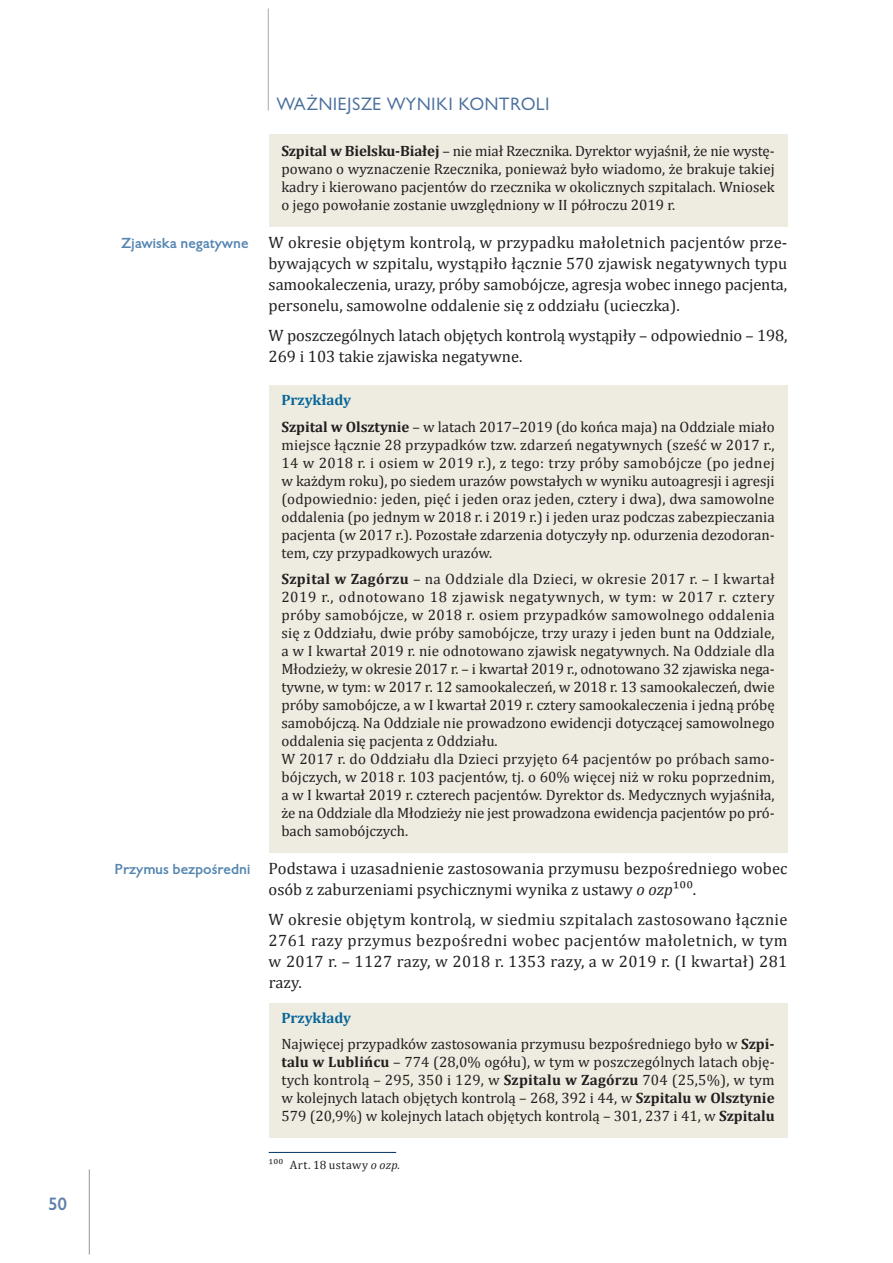
<style>
.page{position:relative;width:893px;height:1263px;background:#fff}
.page>*{position:absolute;margin:0;border:0;box-sizing:border-box;transform-origin:0 0}
.t1{font:16.5px/21px "Cambria";color:#231f20;text-align:justify}
.t2{font:16.5px "Gilead TTEFN";letter-spacing:.05em;color:#4b709d}
.t3{font:700 16.5px "Gilead TTEFN";color:#5f80a8}
.t4{font:15px/18px "Cambria";color:#231f20;text-align:justify}
.t5{font:700 13.5px "Gilead TTEFN";color:#5586b2}
.t6{font:12px "Cambria";letter-spacing:.035em;color:#231f20}
.s1{font-weight:700}
.s2{font-weight:700;color:#086699}
.s3{font-style:italic}
</style>
<div class="page">
<hr style="left:268px;top:9px;width:1px;height:102px;background:#a8a9ad">
<hr style="left:89px;top:1169px;width:1px;height:85px;background:#939598">
<div style="left:269px;top:134px;width:518px;height:92px;background:#eeece1"></div>
<div style="left:269px;top:385px;width:518px;height:41px;background:#eeece1"></div>
<div style="left:269px;top:410px;width:518px;height:164px;background:#eeece1"></div>
<div style="left:269px;top:562px;width:518px;height:200px;background:#eeece1"></div>
<div style="left:269px;top:742px;width:518px;height:110px;background:#eeece1"></div>
<div style="left:269px;top:1003px;width:518px;height:40px;background:#eeece1"></div>
<div style="left:269px;top:1027px;width:518px;height:110px;background:#eeece1"></div>
<hr style="left:269px;top:1152px;width:127px;height:1px;background:#003667">
<p class="t3" style="left:48px;top:1193px;width:20px">50</p>
<p class="t5" style="left:121px;top:234px;width:129px">Zjawiska negatywne</p>
<p class="t5" style="left:115px;top:861px;width:137px">Przymus bezpośredni</p>
<p class="t2" style="left:276px;top:93px;width:275px">WAŻNIEJSZE WYNIKI KONTROLI</p>
<p class="t4" style="left:281px;top:142px;width:495px"><span class="s1">Szpital w Bielsku-Białej</span> – nie miał Rzecznika. Dyrektor wyjaśnił, że nie wystę&shy;powano o wyznaczenie Rzecznika, ponieważ było wiadomo, że brakuje takiej kadry i kierowano pacjentów do rzecznika w okolicznych szpitalach. Wniosek o jego powołanie zostanie uwzględniony w II półroczu 2019 r.</p>
<p class="t1" style="left:269px;top:232px;width:520px">W okresie objętym kontrolą, w przypadku małoletnich pacjentów prze&shy;bywających w szpitalu, wystąpiło łącznie 570 zjawisk negatywnych typu samookaleczenia, urazy, próby samobójcze, agresja wobec innego pacjenta, personelu, samowolne oddalenie się z oddziału (ucieczka).</p>
<p class="t1" style="left:269px;top:325px;width:520px">W poszczególnych latach objętych kontrolą wystąpiły – odpowiednio – 198,<br>269 i 103 takie zjawiska negatywne.</p>
<p class="t4" style="left:281px;top:387px;width:495px;line-height:26.5px"><span class="s2">Przykłady<br></span><span class="s1">Szpital w Olsztynie</span> – w latach 2017–2019 (do końca maja) na Oddziale miało</p>
<p class="t4" style="left:281px;top:436px;width:495px">miejsce łącznie 28 przypadków tzw. zdarzeń negatywnych (sześć w 2017 r., 14 w 2018 r. i osiem w 2019 r.), z tego: trzy próby samobójcze (po jednej w każdym roku), po siedem urazów powstałych w wyniku autoagresji i agresji (odpowiednio: jeden, pięć i jeden oraz jeden, cztery i dwa), dwa samowolne oddalenia (po jednym w 2018 r. i 2019 r.) i jeden uraz podczas zabezpieczania pacjenta (w 2017 r.). Pozostałe zdarzenia dotyczyły np. odurzenia dezodoran&shy;tem, czy przypadkowych urazów.</p>
<p class="t4" style="left:281px;top:570px;width:495px;text-align:left"><span class="s1">Szpital w Zagórzu</span> – na Oddziale dla Dzieci, w okresie 2017 r. – I kwartał 2019 r., odnotowano 18 zjawisk negatywnych, w tym: w 2017 r. cztery próby samobójcze, w 2018 r. osiem przypadków samowolnego oddalenia się z Oddziału, dwie próby samobójcze, trzy urazy i jeden bunt na Oddziale, a w I kwartał 2019 r. nie odnotowano zjawisk negatywnych. Na Oddziale dla Młodzieży, w okresie 2017 r. – i kwartał 2019 r., odnotowano 32 zjawiska nega&shy;tywne, w tym: w 2017 r. 12 samookaleczeń, w 2018 r. 13 samookaleczeń, dwie próby samobójcze, a w I kwartał 2019 r. cztery samookaleczenia i jedną próbę samobójczą. Na Oddziale nie prowadzono ewidencji dotyczącej samowolnego oddalenia się pacjenta z Oddziału.<br>W 2017 r. do Oddziału dla Dzieci przyjęto 64 pacjentów po próbach samo&shy;bójczych, w 2018 r. 103 pacjentów, tj. o 60% więcej niż w roku poprzednim, a w I kwartał 2019 r. czterech pacjentów. Dyrektor ds. Medycznych wyjaśniła, że na Oddziale dla Młodzieży nie jest prowadzona ewidencja pacjentów po pró&shy;bach samobójczych.</p>
<p class="t1" style="left:269px;top:858px;width:520px">Podstawa i uzasadnienie zastosowania przymusu bezpośredniego wobec osób z zaburzeniami psychicznymi wynika z ustawy <span class="s3">o ozp</span>100.</p>
<p class="t1" style="left:269px;top:909px;width:520px">W okresie objętym kontrolą, w siedmiu szpitalach zastosowano łącznie 2761 razy przymus bezpośredni wobec pacjentów małoletnich, w tym w 2017 r. – 1127 razy, w 2018 r. 1353 razy, a w 2019 r. (I kwartał) 281 razy.</p>
<p class="t4" style="left:281px;top:1004px;width:495px;line-height:26.5px"><span class="s2">Przykłady<br></span>Najwięcej przypadków zastosowania przymusu bezpośredniego było w <span class="s1">Szpi-</span></p>
<p class="t4" style="left:281px;top:1053px;width:495px"><span class="s1">talu w Lublińcu</span> – 774 (28,0% ogółu), w tym w poszczególnych latach obję&shy;tych kontrolą – 295, 350 i 129, w <span class="s1">Szpitalu w Zagórzu</span> 704 (25,5%), w tym w kolejnych latach objętych kontrolą – 268, 392 i 44, w <span class="s1">Szpitalu w Olsztynie </span>579 (20,9%) w kolejnych latach objętych kontrolą – 301, 237 i 41, w <span class="s1">Szpitalu</span></p>
<p class="t6" style="left:269px;top:1158px;width:133px">100 Art. 18 ustawy <span class="s3">o ozp.</span></p>
</div>
